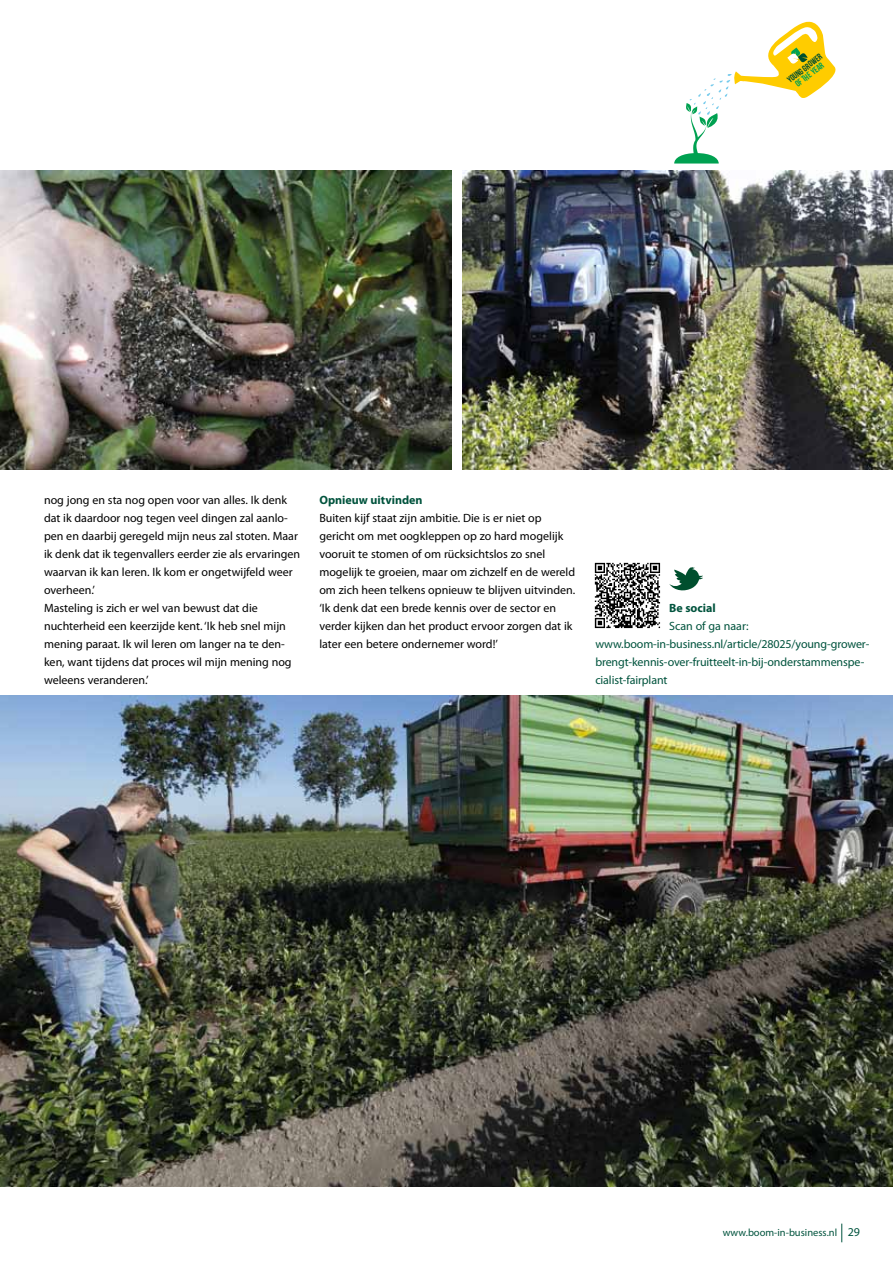
<style>
.page{position:relative;width:893px;height:1263px;background:#fff}
.page>*{position:absolute;margin:0;border:0;box-sizing:border-box;transform-origin:0 0}
.t1{font:12px/18px "Myriad Pro";color:#000}
.t2{font:12px/18px "Myriad Pro";letter-spacing:-.01em;color:#00533d}
.t3{font:700 12px "Myriad Pro";color:#00533d}
.t4{font:10.5px "Myriad Pro";color:#00533d}
.t5{font:8.85px "Bebas Neue";color:#004f2e}
.t6{font:8.85px "Bebas Neue";color:#00a151}
.s1{font-size:12px}
</style>
<div class="page">
<svg style="left:841px;top:1223px;width:1px;height:19px"></svg>
<svg style="left:674px;top:22px;width:161px;height:142px"></svg>
<img style="left:0;top:695px;width:893px;height:491px">
<img style="left:0;top:170px;width:452px;height:300px">
<img style="left:462px;top:170px;width:431px;height:300px">
<svg style="left:595px;top:563px;width:65px;height:65px"></svg>
<svg style="left:669px;top:567px;width:34px;height:23px"></svg>
<p class="t5" style="left:785px;top:77px;width:43px;rotate:-37deg">young grower</p>
<p class="t6" style="left:793px;top:81px;width:35px;rotate:-37deg">of the year</p>
<p class="t1" style="left:44px;top:491px;width:258px">nog jong en sta nog open voor van alles. Ik denk dat ik daardoor nog tegen veel dingen zal aanlo&shy;pen en daarbij geregeld mijn neus zal stoten. Maar ik denk dat ik tegenvallers eerder zie als ervaringen waarvan ik kan leren. Ik kom er ongetwijfeld weer overheen.’<br>Masteling is zich er wel van bewust dat die nuchterheid een keerzijde kent. ‘Ik heb snel mijn mening paraat. Ik wil leren om langer na te den&shy;ken, want tijdens dat proces wil mijn mening nog weleens veranderen.’</p>
<p class="t3" style="left:319px;top:492px;width:105px">Opnieuw uitvinden</p>
<p class="t1" style="left:319px;top:509px;width:257px">Buiten kijf staat zijn ambitie. Die is er niet op gericht om met oogkleppen op zo hard mogelijk vooruit te stomen of om rücksichtslos zo snel mogelijk te groeien, maar om zichzelf en de wereld om zich heen telkens opnieuw te blijven uitvinden. ‘Ik denk dat een brede kennis over de sector en verder kijken dan het product ervoor zorgen dat ik later een betere ondernemer word!’</p>
<p class="t3" style="left:669px;top:600px;width:48px">Be social</p>
<p class="t2" style="left:595px;top:617px;width:275px;text-indent:74px">Scan of ga naar: www.boom-in-business.nl/article/28025/young-grower&shy;brengt-kennis-over-fruitteelt-in-bij-onderstammenspe&shy;cialist-fairplant</p>
<p class="t4" style="left:723px;top:1226px;width:139px">www.boom-in-business.nl <span class="s1">29</span></p>
</div>
